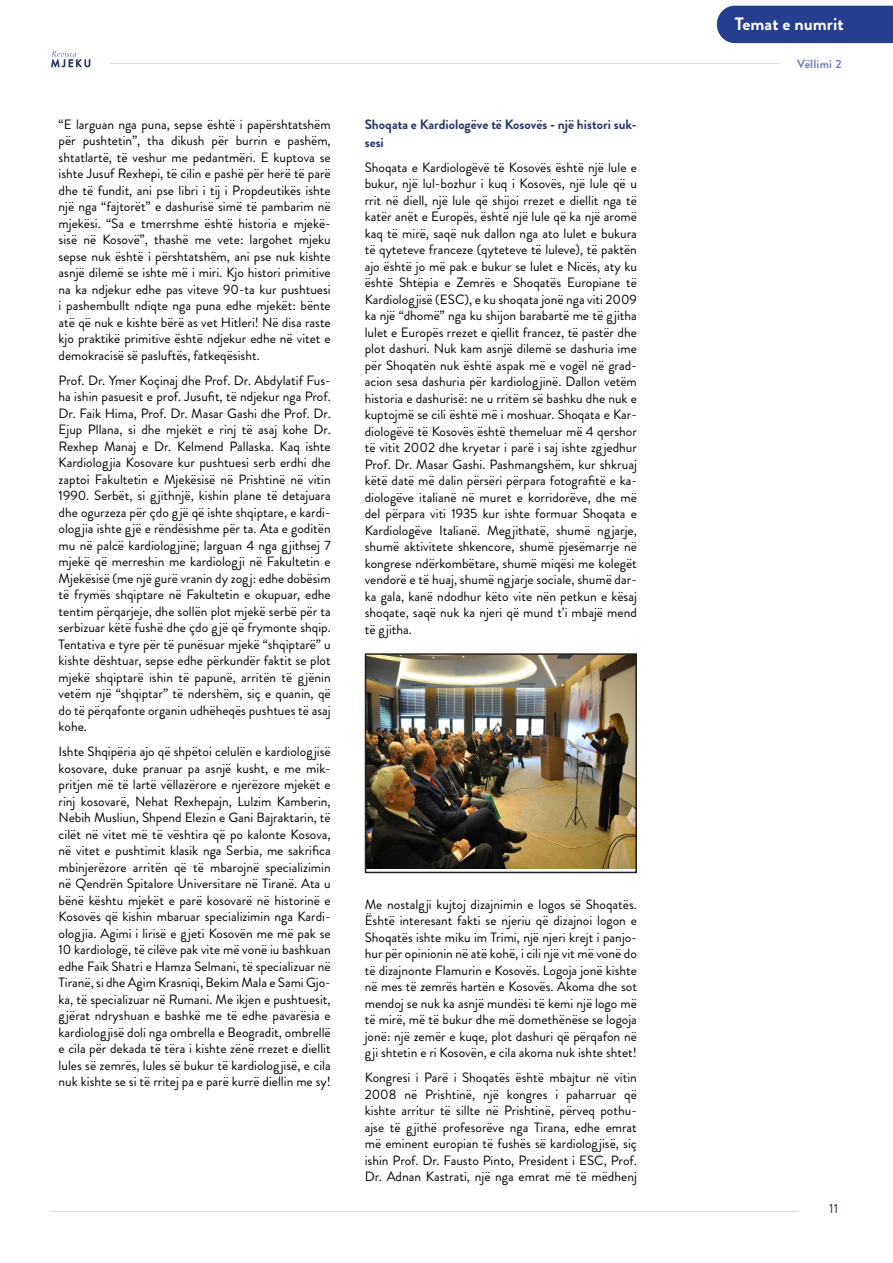
<style>
.page{position:relative;width:893px;height:1263px;background:#fff}
.page>*{position:absolute;margin:0;border:0;box-sizing:border-box;transform-origin:0 0}
.t1{font:700 18px "Brandon Grotesque";color:#fff}
.Paragraph_Style_1{font:13.5px/16.5px "Brandon Grotesque";color:#000;text-align:justify}
.Paragraph_Style_1-2{font:700 13.5px/18px "Brandon Grotesque";color:#293666}
.t2{font:13.5px "Brandon Grotesque";color:#273565}
.t3{font:700 12px "Brandon Grotesque";letter-spacing:.02em;color:#7880ba}
</style>
<div class="page">
<hr style="left:111px;top:63px;width:669px;height:1px;background:#d6dbe6">
<svg style="left:51px;top:51px;width:39px;height:17px"></svg>
<hr style="left:51px;top:1211px;width:746px;height:1px;background:#d6dbe6">
<div style="left:717px;top:6px;width:176px;height:37px;background:#253f8e"></div>
<img style="left:368px;top:656px;width:266px;height:212px">
<div style="left:365px;top:653px;width:272px;height:220px;border:2px solid #231f20"></div>
<p class="Paragraph_Style_1" style="left:59px;top:116px;width:274px">“E larguan nga puna, sepse është i papërshtatshëm për pushtetin”, tha dikush për burrin e pashëm, shtatlartë, të veshur me pedantmëri. E kuptova se ishte Jusuf Rexhepi, të cilin e pashë për herë të parë dhe të fundit, ani pse libri i tij i Propdeutikës ishte një nga “fajtorët” e dashurisë simë të pambarim në mjekësi. “Sa e tmerrshme është historia e mjekë&shy;sisë në Kosovë”, thashë me vete: largohet mjeku sepse nuk është i përshtatshëm, ani pse nuk kishte asnjë dilemë se ishte më i miri. Kjo histori primitive na ka ndjekur edhe pas viteve 90-ta kur pushtuesi i pashembullt ndiqte nga puna edhe mjekët: bënte atë që nuk e kishte bërë as vet Hitleri! Në disa raste kjo praktikë primitive është ndjekur edhe në vitet e demokracisë së pasluftës, fatkeqësisht.</p>
<p class="Paragraph_Style_1" style="left:59px;top:372px;width:274px">Prof. Dr. Ymer Koçinaj dhe Prof. Dr. Abdylatif Fus&shy;ha ishin pasuesit e prof. Jusufit, të ndjekur nga Prof.<br>Dr. Faik Hima, Prof. Dr. Masar Gashi dhe Prof. Dr.<br>Ejup Pllana, si dhe mjekët e rinj të asaj kohe Dr.<br>Rexhep Manaj e Dr. Kelmend Pallaska. Kaq ishte Kardiologjia Kosovare kur pushtuesi serb erdhi dhe zaptoi Fakultetin e Mjekësisë në Prishtinë në vitin 1990. Serbët, si gjithnjë, kishin plane të detajuara dhe ogurzeza për çdo gjë që ishte shqiptare, e kardi&shy;ologjia ishte gjë e rëndësishme për ta. Ata e goditën mu në palcë kardiologjinë; larguan 4 nga gjithsej 7 mjekë që merreshin me kardiologji në Fakultetin e Mjekësisë (me një gurë vranin dy zogj: edhe dobësim të frymës shqiptare në Fakultetin e okupuar, edhe tentim përqarjeje, dhe sollën plot mjekë serbë për ta serbizuar këtë fushë dhe çdo gjë që frymonte shqip.<br>Tentativa e tyre për të punësuar mjekë “shqiptarë” u kishte dështuar, sepse edhe përkundër faktit se plot mjekë shqiptarë ishin të papunë, arritën të gjënin vetëm një “shqiptar” të ndershëm, siç e quanin, që do të përqafonte organin udhëheqës pushtues të asaj kohe.</p>
<p class="Paragraph_Style_1" style="left:59px;top:743px;width:274px">Ishte Shqipëria ajo që shpëtoi celulën e kardiologjisë kosovare, duke pranuar pa asnjë kusht, e me mik&shy;pritjen më të lartë vëllazërore e njerëzore mjekët e rinj kosovarë, Nehat Rexhepajn, Lulzim Kamberin, Nebih Musliun, Shpend Elezin e Gani Bajraktarin, të cilët në vitet më të vështira që po kalonte Kosova, në vitet e pushtimit klasik nga Serbia, me sakrifica mbinjerëzore arritën që të mbarojnë specializimin në Qendrën Spitalore Universitare në Tiranë. Ata u bënë kështu mjekët e parë kosovarë në historinë e Kosovës që kishin mbaruar specializimin nga Kardi&shy;ologjia. Agimi i lirisë e gjeti Kosovën me më pak se 10 kardiologë, të cilëve pak vite më vonë iu bashkuan edhe Faik Shatri e Hamza Selmani, të specializuar në Tiranë, si dhe Agim Krasniqi, Bekim Mala e Sami Gjo&shy;ka, të specializuar në Rumani. Me ikjen e pushtuesit, gjërat ndryshuan e bashkë me të edhe pavarësia e kardiologjisë doli nga ombrella e Beogradit, ombrellë e cila për dekada të tëra i kishte zënë rrezet e diellit lules së zemrës, lules së bukur të kardiologjisë, e cila nuk kishte se si të rritej pa e parë kurrë diellin me sy!</p>
<p class="Paragraph_Style_1-2" style="left:365px;top:115px;width:274px">Shoqata e Kardiologëve të Kosovës - një histori suk&shy;sesi</p>
<p class="Paragraph_Style_1" style="left:365px;top:159px;width:274px">Shoqata e Kardiologëvë të Kosovës është një lule e bukur, një lul-bozhur i kuq i Kosovës, një lule që u rrit në diell, një lule që shijoi rrezet e diellit nga të katër anët e Europës, është një lule që ka një aromë kaq të mirë, saqë nuk dallon nga ato lulet e bukura të qyteteve franceze (qyteteve të luleve), të paktën ajo është jo më pak e bukur se lulet e Nicës, aty ku është Shtëpia e Zemrës e Shoqatës Europiane të Kardiologjisë (ESC), e ku shoqata jonë nga viti 2009 ka një “dhomë” nga ku shijon barabartë me të gjitha lulet e Europës rrezet e qiellit francez, të pastër dhe plot dashuri. Nuk kam asnjë dilemë se dashuria ime për Shoqatën nuk është aspak më e vogël në grad&shy;acion sesa dashuria për kardiologjinë. Dallon vetëm historia e dashurisë: ne u rritëm së bashku dhe nuk e kuptojmë se cili është më i moshuar. Shoqata e Kar&shy;diologëvë të Kosovës është themeluar më 4 qershor të vitit 2002 dhe kryetar i parë i saj ishte zgjedhur Prof. Dr. Masar Gashi. Pashmangshëm, kur shkruaj këtë datë më dalin përsëri përpara fotografitë e ka&shy;diologëve italianë në muret e korridorëve, dhe më del përpara viti 1935 kur ishte formuar Shoqata e Kardiologëve Italianë. Megjithatë, shumë ngjarje, shumë aktivitete shkencore, shumë pjesëmarrje në kongrese ndërkombëtare, shumë miqësi me kolegët vendorë e të huaj, shumë ngjarje sociale, shumë dar&shy;ka gala, kanë ndodhur këto vite nën petkun e kësaj shoqate, saqë nuk ka njeri që mund t’i mbajë mend të gjitha.</p>
<p class="Paragraph_Style_1" style="left:365px;top:896px;width:274px">Me nostalgji kujtoj dizajnimin e logos së Shoqatës.<br>Është interesant fakti se njeriu që dizajnoi logon e Shoqatës ishte miku im Trimi, një njeri krejt i panjo&shy;hur për opinionin në atë kohë, i cili një vit më vonë do të dizajnonte Flamurin e Kosovës. Logoja jonë kishte në mes të zemrës hartën e Kosovës. Akoma dhe sot mendoj se nuk ka asnjë mundësi të kemi një logo më të mirë, më të bukur dhe më domethënëse se logoja jonë: një zemër e kuqe, plot dashuri që përqafon në gji shtetin e ri Kosovën, e cila akoma nuk ishte shtet!</p>
<p class="Paragraph_Style_1" style="left:365px;top:1069px;width:274px">Kongresi i Parë i Shoqatës është mbajtur në vitin 2008 në Prishtinë, një kongres i paharruar që kishte arritur të sillte në Prishtinë, përveq pothu&shy;ajse të gjithë profesorëve nga Tirana, edhe emrat më eminent europian të fushës së kardiologjisë, siç ishin Prof. Dr. Fausto Pinto, President i ESC, Prof.<br>Dr. Adnan Kastrati, një nga emrat më të mëdhenj</p>
<p class="t1" style="left:735px;top:11px;width:110px">Temat e numrit</p>
<p class="t3" style="left:797px;top:55px;width:46px">Vëllimi 2</p>
<p class="t2" style="left:829px;top:1199px;width:10px">11</p>
</div>
